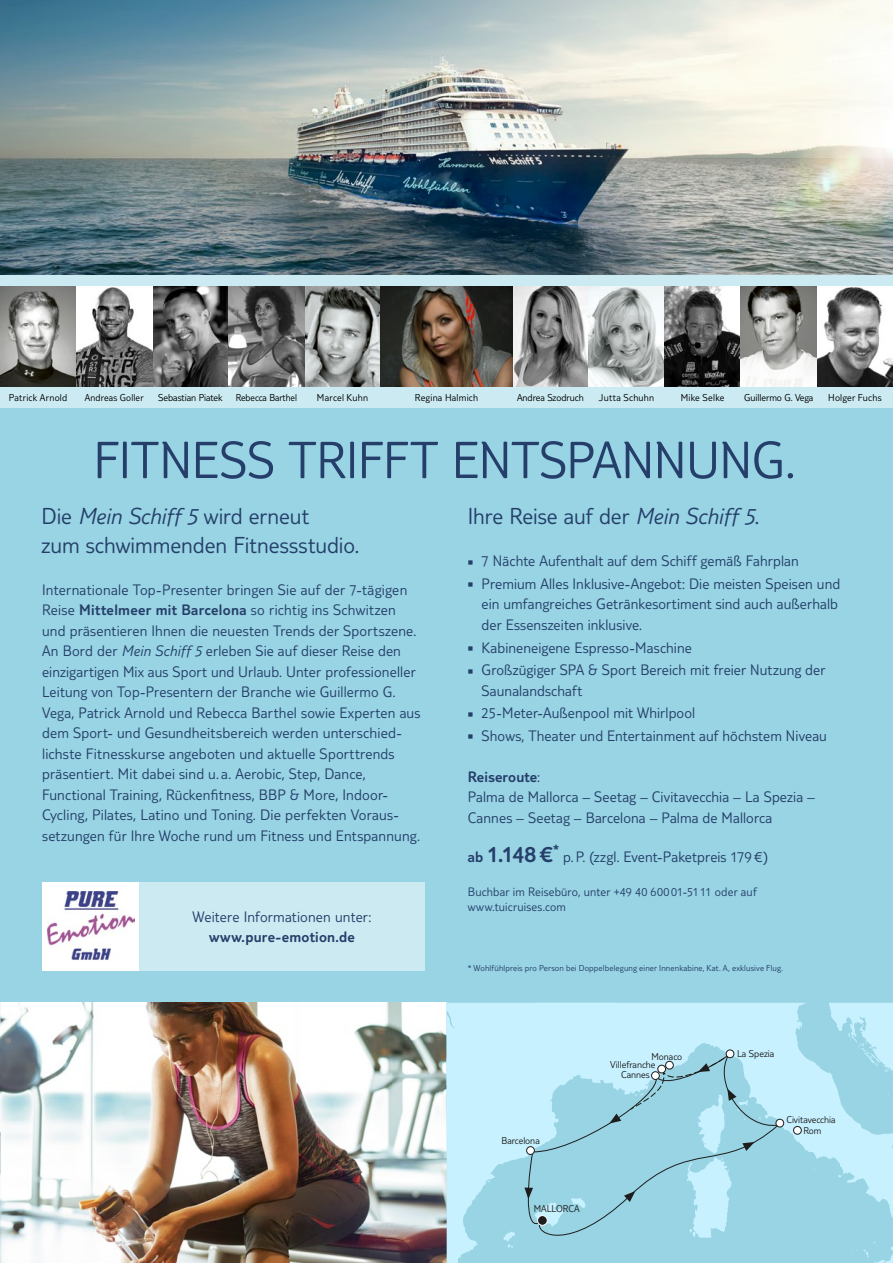
<style>
.page{position:relative;width:893px;height:1263px;background:#fff}
.page>*{position:absolute;margin:0;border:0;box-sizing:border-box;transform-origin:0 0}
.t1{font:300 54px "TUI Type";letter-spacing:-.005em;color:#253e6a}
.t2{font:300 24px/28.5px "TUI Type";letter-spacing:-.005em;color:#253e6a}
.t3{font:300 24px "TUI Type";color:#253e6a}
.t4{font:300 15.75px/20.4px "TUI Type";letter-spacing:.01em;color:#253e6a}
.t5{font:300 15.75px "TUI Type";letter-spacing:.015em;color:#253e6a}
.t6{font:300 12.75px/14.1px "TUI Type";letter-spacing:.015em;color:#253e6a}
.t7{font:300 10.35px "TUI Type";letter-spacing:.015em;color:#000}
.t8{font:300 10.35px "TUI Type";color:#1d1d1d}
.t9{font:300 10.35px "TUI Type";letter-spacing:-.005em;color:#000}
.t10{font:300 9px "TUI Type";letter-spacing:.015em;color:#253e6a}
.s1{font-style:italic}
.s2{font-style:inherit}
.s3{font-size:15.75px}
</style>
<div class="page">
<img style="left:0;top:0;width:893px;height:275px">
<div style="left:0;top:391px;width:893px;height:872px;background:#98d4e3"></div>
<img style="left:0;top:1003px;width:446px;height:260px">
<div style="left:0;top:275px;width:893px;height:133px;background:#cbeaf1"></div>
<img style="left:0;top:287px;width:893px;height:100px">
<svg style="left:446px;top:1003px;width:447px;height:260px"></svg>
<svg style="left:525px;top:1051px;width:255px;height:202px"></svg>
<svg style="left:524px;top:1187px;width:9px;height:12px"></svg>
<svg style="left:624px;top:1191px;width:11px;height:11px"></svg>
<svg style="left:742px;top:1142px;width:13px;height:9px"></svg>
<svg style="left:446px;top:1003px;width:294px;height:120px"></svg>
<div style="left:527px;top:1147px;width:7px;height:7px;background:#fff;border-radius:50%"></div>
<div style="left:526px;top:1146px;width:9px;height:9px;border:1px solid #1d1d1d;border-radius:50%"></div>
<div style="left:538px;top:1215px;width:9px;height:10px;background:#1d1d1d;border-radius:50%"></div>
<div style="left:537px;top:1215px;width:11px;height:10px;border:1px solid #fff;border-radius:50%"></div>
<div style="left:776px;top:1119px;width:8px;height:8px;background:#fff;border-radius:50%"></div>
<div style="left:776px;top:1119px;width:8px;height:8px;border:1px solid #1d1d1d;border-radius:50%"></div>
<div style="left:794px;top:1126px;width:7px;height:8px;background:#fff;border-radius:50%"></div>
<div style="left:793px;top:1126px;width:9px;height:8px;border:1px solid #1d1d1d;border-radius:50%"></div>
<div style="left:726px;top:1050px;width:8px;height:8px;background:#fff;border-radius:50%"></div>
<div style="left:726px;top:1049px;width:8px;height:9px;border:1px solid #1d1d1d;border-radius:50%"></div>
<div style="left:652px;top:1072px;width:7px;height:7px;background:#fff;border-radius:50%"></div>
<div style="left:651px;top:1071px;width:9px;height:9px;border:1px solid #1d1d1d;border-radius:50%"></div>
<div style="left:666px;top:1061px;width:7px;height:8px;background:#fff;border-radius:50%"></div>
<div style="left:665px;top:1061px;width:9px;height:8px;border:1px solid #1d1d1d;border-radius:50%"></div>
<div style="left:658px;top:1065px;width:8px;height:8px;background:#fff;border-radius:50%"></div>
<div style="left:657px;top:1065px;width:9px;height:8px;border:1px solid #1d1d1d;border-radius:50%"></div>
<div style="left:43px;top:882px;width:96px;height:89px;background:#fff"></div>
<img style="left:47px;top:891px;width:87px;height:69px">
<div style="left:139px;top:882px;width:286px;height:89px;background:#cbeaf1"></div>
<p class="t7" style="left:9px;top:391px;width:60px">Patrick Arnold</p>
<p class="t7" style="left:85px;top:391px;width:60px">Andreas Goller</p>
<p class="t9" style="left:158px;top:391px;width:66px">Sebastian Piatek</p>
<p class="t9" style="left:236px;top:391px;width:63px">Rebecca Barthel</p>
<p class="t7" style="left:317px;top:391px;width:53px">Marcel Kuhn</p>
<p class="t7" style="left:415px;top:391px;width:65px">Regina Halmich</p>
<p class="t9" style="left:517px;top:391px;width:68px">Andrea Szodruch</p>
<p class="t7" style="left:599px;top:391px;width:57px">Jutta Schuhn</p>
<p class="t7" style="left:681px;top:391px;width:45px">Mike Selke</p>
<p class="t9" style="left:744px;top:391px;width:71px">Guillermo G. Vega</p>
<p class="t7" style="left:828px;top:391px;width:55px">Holger Fuchs</p>
<h1 class="t1" style="left:93px;top:429px;width:703px">FITNESS TRIFFT ENTSPANNUNG.</h1>
<h2 class="t2" style="left:41px;top:502px;width:319px">Die <span class="s1">Mein Schiff 5</span> wird erneut<br>zum schwimmenden Fitnessstudio.</h2>
<p class="t4" style="left:42px;top:579px;width:380px">Internationale Top-Presenter bringen Sie auf der 7-tägigen Reise <span class="s2">Mittelmeer mit Barcelona</span> so richtig ins Schwitzen und präsentieren Ihnen die neuesten Trends der Sportszene.<br>An Bord der <span class="s1">Mein Schiff 5</span> erleben Sie auf dieser Reise den einzigartigen Mix aus Sport und Urlaub. Unter professioneller Leitung von Top-Presentern der Branche wie Guillermo G.<br>Vega, Patrick Arnold und Rebecca Barthel sowie Experten aus dem Sport- und Gesundheitsbereich werden unterschied&shy;lichste Fitnesskurse angeboten und aktuelle Sporttrends präsentiert. Mit dabei sind u. a. Aerobic, Step, Dance, Functional Training, Rückenfitness, BBP &amp; More, Indoor-Cycling, Pilates, Latino und Toning. Die perfekten Voraus&shy;setzungen für Ihre Woche rund um Fitness und Entspannung.</p>
<p class="t4" style="left:192px;top:906px;width:180px">Weitere Informationen unter:</p>
<p class="t5" style="left:209px;top:928px;width:147px">www.pure-emotion.de</p>
<h2 class="t2" style="left:468px;top:502px;width:293px">Ihre Reise auf der <span class="s1">Mein Schiff 5</span>.</h2>
<p class="t4" style="left:482px;top:549px;width:360px;line-height:22.6px">7 Nächte Aufenthalt auf dem Schiff gemäß Fahrplan<br>Premium Alles Inklusive-Angebot: Die meisten Speisen und</p>
<p class="t4" style="left:482px;top:594px;width:358px">ein umfangreiches Getränkesortiment sind auch außerhalb der Essenszeiten inklusive.</p>
<p class="t4" style="left:482px;top:636px;width:345px;line-height:22.6px">Kabineneigene Espresso-Maschine<br>Großzügiger SPA &amp; Sport Bereich mit freier Nutzung der</p>
<p class="t4" style="left:482px;top:679px;width:347px;line-height:22.6px">Saunalandschaft<br>25-Meter-Außenpool mit Whirlpool<br>Shows, Theater und Entertainment auf höchstem Niveau</p>
<p class="t4" style="left:468px;top:766px;width:349px"><span class="s2">Reiseroute</span>:<br>Palma de Mallorca – Seetag – Civitavecchia – La Spezia –<br>Cannes – Seetag – Barcelona – Palma de Mallorca</p>
<h2 class="t3" style="left:468px;top:840px;width:93px"><span class="s3">ab</span> 1.148€<sup>*</sup></h2>
<p class="t4" style="left:563px;top:846px;width:206px">p.P. (zzgl. Event-Paketpreis 179€)</p>
<p class="t6" style="left:468px;top:885px;width:291px">Buchbar im Reisebüro, unter +49 40 600 01-51 11 oder auf www.tuicruises.com</p>
<p class="t10" style="left:468px;top:963px;width:317px">* Wohlfühlpreis pro Person bei Doppelbelegung einer Innenkabine, Kat. A, exklusive Flug.</p>
<p class="t8" style="left:501px;top:1134px;width:40px">Barcelona</p>
<p class="t8" style="left:534px;top:1203px;width:48px">MALLORCA</p>
<p class="t8" style="left:651px;top:1050px;width:32px">Monaco</p>
<p class="t8" style="left:610px;top:1059px;width:47px">Villefranche</p>
<p class="t8" style="left:621px;top:1069px;width:30px">Cannes</p>
<p class="t8" style="left:737px;top:1048px;width:39px">La Spezia</p>
<p class="t8" style="left:786px;top:1114px;width:51px">Civitavecchia</p>
<p class="t8" style="left:803px;top:1124px;width:20px">Rom</p>
</div>
